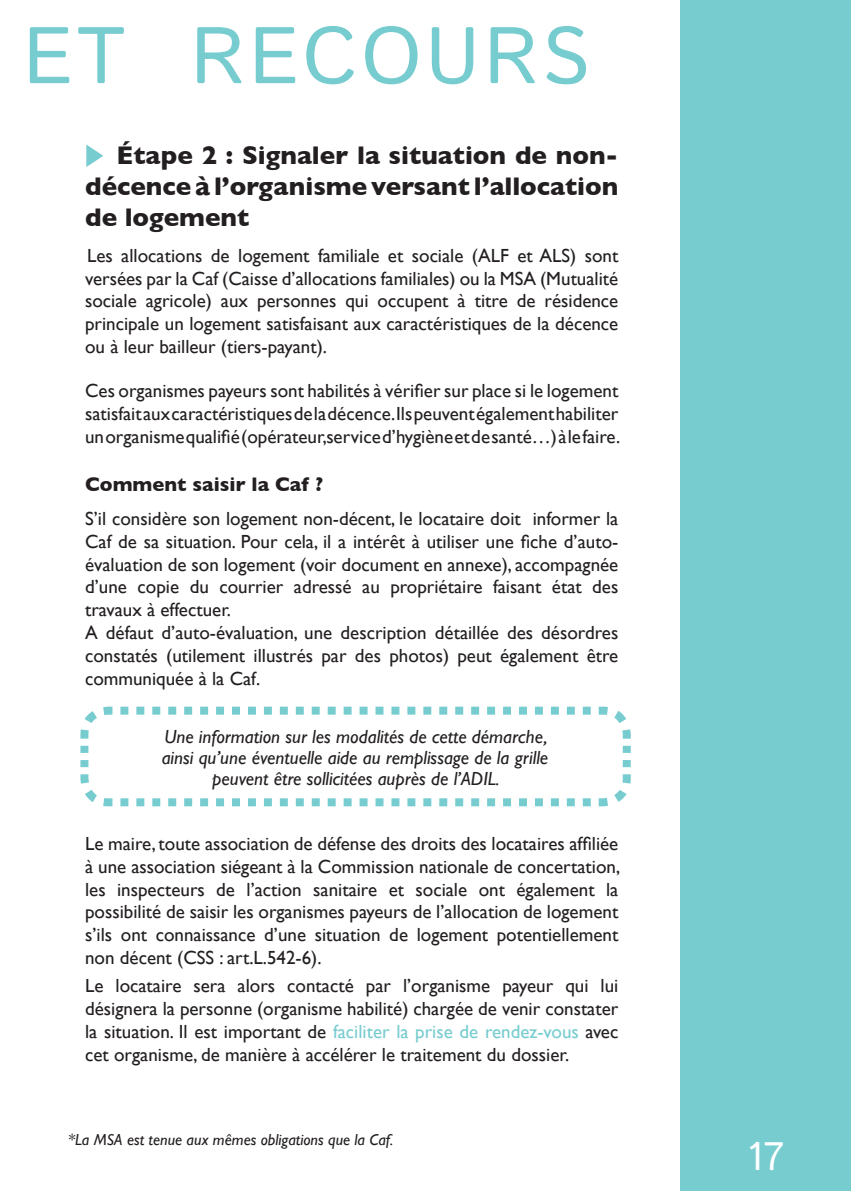
<style>
.page{position:relative;width:851px;height:1191px;background:#fff}
.page>*{position:absolute;margin:0;border:0;box-sizing:border-box;transform-origin:0 0}
.t1{font:80px "Istok";letter-spacing:.05em;color:#77ccd0}
.t2{font:40px "Istok";color:#fff}
.t3{font:700 26px/31.2px "Gill Sans";color:#231f20;text-align:justify}
.t4{font:700 20px "Gill Sans";color:#231f20}
.t5{font:19px/22.8px "Gill Sans";color:#231f20;text-align:justify}
.t6{font:italic 19px/21px "Gill Sans";color:#231f20;text-align:center}
.t7{font:italic 16px "Gill Sans";color:#231f20}
.s1{color:#77ccd0}
</style>
<div class="page">
<div style="left:680px;top:0;width:170px;height:1191px;background:#77ccd0"></div>
<svg style="left:86px;top:145px;width:17px;height:22px"></svg>
<svg style="left:80px;top:706px;width:551px;height:101px"></svg>
<h1 class="t1" style="left:23px;top:3px;width:568px">ET RECOURS</h1>
<h3 class="t3" style="left:85px;top:139px;width:534px;text-indent:31px">Étape 2 : Signaler la situation de non&shy;décence à l’organisme versant l’allocation de logement</h3>
<p class="t5" style="left:85px;top:244px;width:534px">Les allocations de logement familiale et sociale (ALF et ALS) sont versées par la Caf (Caisse d’allocations familiales) ou la MSA (Mutualité sociale agricole) aux personnes qui occupent à titre de résidence principale un logement satisfaisant aux caractéristiques de la décence ou à leur bailleur (tiers-payant).</p>
<p class="t5" style="left:85px;top:379px;width:536px">Ces organismes payeurs sont habilités à vérifier sur place si le logement satisfait aux caractéristiques de la décence.Ils peuvent également habiliter un organisme qualifié (opérateur,service d’hygiène et de santé…) à le faire.</p>
<p class="t4" style="left:85px;top:468px;width:239px">Comment saisir la Caf ?</p>
<p class="t5" style="left:85px;top:507px;width:534px;text-align:left">S’il considère son logement non-décent, le locataire doit informer la Caf de sa situation. Pour cela, il a intérêt à utiliser une fiche d’auto&shy;évaluation de son logement (voir document en annexe), accompagnée d’une copie du courrier adressé au propriétaire faisant état des travaux à effectuer.<br>A défaut d’auto-évaluation, une description détaillée des désordres constatés (utilement illustrés par des photos) peut également être communiquée à la Caf.</p>
<p class="t6" style="left:162px;top:726px;width:388px">Une information sur les modalités de cette démarche, ainsi qu’une éventuelle aide au remplissage de la grille peuvent être sollicitées auprès de l’ADIL.</p>
<p class="t5" style="left:85px;top:832px;width:536px">Le maire, toute association de défense des droits des locataires affiliée à une association siégeant à la Commission nationale de concertation, les inspecteurs de l’action sanitaire et sociale ont également la possibilité de saisir les organismes payeurs de l’allocation de logement s’ils ont connaissance d’une situation de logement potentiellement non décent (CSS : art.L.542-6).</p>
<p class="t5" style="left:85px;top:974px;width:534px">Le locataire sera alors contacté par l’organisme payeur qui lui désignera la personne (organisme habilité) chargée de venir constater la situation. Il est important de <span class="s1">faciliter la prise de rendez-vous</span> avec cet organisme, de manière à accélérer le traitement du dossier.</p>
<p class="t7" style="left:68px;top:1130px;width:327px">*La MSA est tenue aux mêmes obligations que la Caf.</p>
<h2 class="t2" style="left:747px;top:1130px;width:39px">17</h2>
</div>
